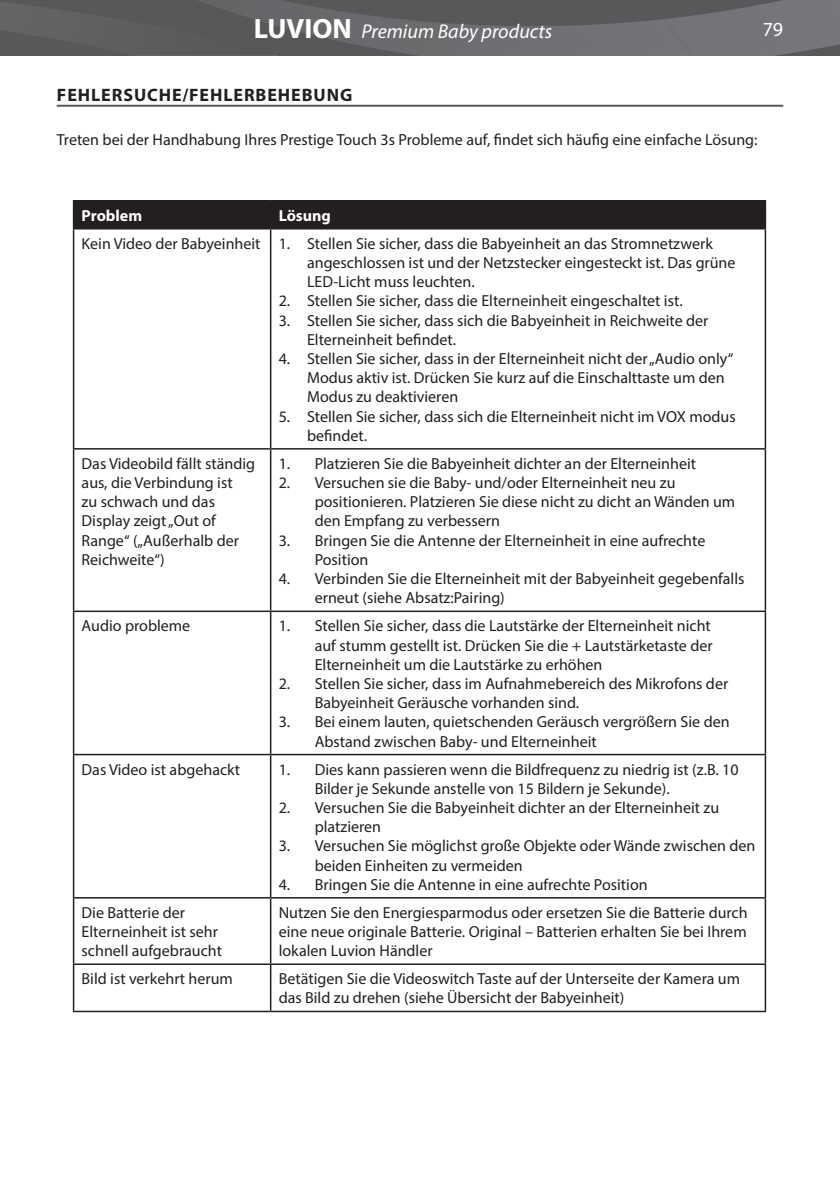
<style>
.page{position:relative;width:840px;height:1191px;background:#fff}
.page>*{position:absolute;margin:0;border:0;box-sizing:border-box;transform-origin:0 0}
.t1{font:italic 20px "Myriad Pro";color:#fff}
.t2{font:20px "Myriad Pro";color:#fff}
.t3{font:700 18px "Myriad Pro";letter-spacing:.05em;color:#231f20}
.t4{font:16px/19.2px "Myriad Pro";color:#231f20}
.t5{font:700 16px "Myriad Pro";color:#fff}
.s1{font-weight:700;font-style:normal;font-size:28px}
</style>
<div class="page">
<svg style="left:0;top:0;width:839px;height:56px;background:#626366"></svg>
<img style="left:662px;top:19px;width:30px;height:37px">
<svg style="left:74px;top:449px;width:690px;height:561px"></svg>
<hr style="left:73px;top:200px;width:197px;height:1px;background:#231f20">
<hr style="left:270px;top:200px;width:495px;height:1px;background:#231f20">
<div style="left:73px;top:201px;width:692px;height:27px;background:#231f20"></div>
<hr style="left:73px;top:228px;width:197px;height:1px;background:#231f20">
<hr style="left:73px;top:229px;width:1px;height:219px;background:#231f20">
<hr style="left:270px;top:228px;width:495px;height:1px;background:#231f20">
<hr style="left:270px;top:229px;width:1px;height:219px;background:#231f20">
<hr style="left:764px;top:229px;width:1px;height:219px;background:#231f20">
<hr style="left:73px;top:448px;width:197px;height:1px;background:#231f20">
<hr style="left:73px;top:449px;width:1px;height:161px;background:#231f20">
<hr style="left:270px;top:448px;width:495px;height:1px;background:#231f20">
<hr style="left:270px;top:449px;width:1px;height:161px;background:#231f20">
<hr style="left:764px;top:449px;width:1px;height:161px;background:#231f20">
<hr style="left:73px;top:610px;width:197px;height:2px;background:#231f20">
<hr style="left:73px;top:612px;width:1px;height:142px;background:#231f20">
<hr style="left:270px;top:610px;width:495px;height:2px;background:#231f20">
<hr style="left:270px;top:612px;width:1px;height:142px;background:#231f20">
<hr style="left:764px;top:612px;width:1px;height:142px;background:#231f20">
<hr style="left:73px;top:754px;width:197px;height:1px;background:#231f20">
<hr style="left:73px;top:755px;width:1px;height:142px;background:#231f20">
<hr style="left:270px;top:754px;width:495px;height:1px;background:#231f20">
<hr style="left:270px;top:755px;width:1px;height:142px;background:#231f20">
<hr style="left:764px;top:755px;width:1px;height:142px;background:#231f20">
<hr style="left:73px;top:897px;width:197px;height:1px;background:#231f20">
<hr style="left:73px;top:898px;width:1px;height:65px;background:#231f20">
<hr style="left:270px;top:897px;width:495px;height:1px;background:#231f20">
<hr style="left:270px;top:898px;width:1px;height:65px;background:#231f20">
<hr style="left:764px;top:898px;width:1px;height:65px;background:#231f20">
<hr style="left:73px;top:963px;width:197px;height:2px;background:#231f20">
<hr style="left:73px;top:965px;width:1px;height:45px;background:#231f20">
<hr style="left:270px;top:963px;width:495px;height:2px;background:#231f20">
<hr style="left:270px;top:965px;width:1px;height:45px;background:#231f20">
<hr style="left:764px;top:965px;width:1px;height:45px;background:#231f20">
<hr style="left:73px;top:1010px;width:197px;height:2px;background:#231f20">
<hr style="left:270px;top:1010px;width:495px;height:2px;background:#231f20">
<hr style="left:57px;top:105px;width:725px;height:2px;background:#57585a">
<p class="t1" style="left:254px;top:19px;width:299px"><span class="s1">LUVION</span> Premium Baby products</p>
<p class="t2" style="left:762px;top:17px;width:22px">79</p>
<p class="t3" style="left:57px;top:83px;width:297px">FEHLERSUCHE/FEHLERBEHEBUNG</p>
<p class="t4" style="left:57px;top:129px;width:702px">Treten bei der Handhabung Ihres Prestige Touch 3s Probleme auf, findet sich häufig eine einfache Lösung:</p>
<p class="t5" style="left:82px;top:205px;width:62px">Problem</p>
<p class="t5" style="left:278px;top:205px;width:54px">Lösung</p>
<p class="t4" style="left:307px;top:233px;width:429px;text-indent:-225px">Kein Video der Babyeinheit 1. Stellen Sie sicher, dass die Babyeinheit an das Stromnetzwerk angeschlossen ist und der Netzstecker eingesteckt ist. Das grüne<br>LED-Licht muss leuchten.</p>
<p class="t4" style="left:278px;top:291px;width:405px">2. Stellen Sie sicher, dass die Elterneinheit eingeschaltet ist.</p>
<p class="t4" style="left:307px;top:310px;width:402px;text-indent:-28px">3. Stellen Sie sicher, dass sich die Babyeinheit in Reichweite der<br>Elterneinheit befindet.</p>
<p class="t4" style="left:307px;top:349px;width:427px;text-indent:-28px">4. Stellen Sie sicher, dass in der Elterneinheit nicht der „Audio only“<br>Modus aktiv ist. Drücken Sie kurz auf die Einschalttaste um den<br>Modus zu deaktivieren</p>
<p class="t4" style="left:307px;top:406px;width:430px;text-indent:-28px">5. Stellen Sie sicher, dass sich die Elterneinheit nicht im VOX modus befindet.</p>
<p class="t4" style="left:82px;top:453px;width:175px">Das Videobild fällt ständig aus, die Verbindung ist<br>zu schwach und das<br>Display zeigt „Out of<br>Range“ („Außerhalb der<br>Reichweite“)</p>
<p class="t4" style="left:278px;top:453px;width:418px">1. Platzieren Sie die Babyeinheit dichter an der Elterneinheit</p>
<p class="t4" style="left:314px;top:473px;width:422px;text-indent:-36px">2. Versuchen sie die Baby- und/oder Elterneinheit neu zu positionieren. Platzieren Sie diese nicht zu dicht an Wänden um den Empfang zu verbessern</p>
<p class="t4" style="left:314px;top:530px;width:392px;text-indent:-36px">3. Bringen Sie die Antenne der Elterneinheit in eine aufrechte<br>Position</p>
<p class="t4" style="left:314px;top:569px;width:431px;text-indent:-36px">4. Verbinden Sie die Elterneinheit mit der Babyeinheit gegebenfalls erneut (siehe Absatz:Pairing)</p>
<p class="t4" style="left:82px;top:616px;width:110px">Audio probleme</p>
<p class="t4" style="left:314px;top:616px;width:399px;text-align:justify;text-indent:-36px">1. Stellen Sie sicher, dass die Lautstärke der Elterneinheit nicht auf stumm gestellt ist. Drücken Sie die + Lautstärketaste der Elterneinheit um die Lautstärke zu erhöhen</p>
<p class="t4" style="left:314px;top:673px;width:415px;text-indent:-36px">2. Stellen Sie sicher, dass im Aufnahmebereich des Mikrofons der<br>Babyeinheit Geräusche vorhanden sind.</p>
<p class="t4" style="left:314px;top:712px;width:416px;text-indent:-36px">3. Bei einem lauten, quietschenden Geräusch vergrößern Sie den<br>Abstand zwischen Baby- und Elterneinheit</p>
<p class="t4" style="left:82px;top:759px;width:160px">Das Video ist abgehackt</p>
<p class="t4" style="left:314px;top:759px;width:425px;text-indent:-36px">1. Dies kann passieren wenn die Bildfrequenz zu niedrig ist (z.B. 10<br>Bilder je Sekunde anstelle von 15 Bildern je Sekunde).</p>
<p class="t4" style="left:314px;top:797px;width:405px;text-indent:-36px">2. Versuchen Sie die Babyeinheit dichter an der Elterneinheit zu platzieren</p>
<p class="t4" style="left:314px;top:836px;width:442px;text-indent:-36px">3. Versuchen Sie möglichst große Objekte oder Wände zwischen den beiden Einheiten zu vermeiden</p>
<p class="t4" style="left:278px;top:874px;width:370px">4. Bringen Sie die Antenne in eine aufrechte Position</p>
<p class="t4" style="left:82px;top:902px;width:142px">Die Batterie der<br>Elterneinheit ist sehr schnell aufgebraucht</p>
<p class="t4" style="left:278px;top:902px;width:470px;text-align:justify">Nutzen Sie den Energiesparmodus oder ersetzen Sie die Batterie durch eine neue originale Batterie. Original – Batterien erhalten Sie bei Ihrem lokalen Luvion Händler</p>
<p class="t4" style="left:82px;top:969px;width:153px">Bild ist verkehrt herum</p>
<p class="t4" style="left:278px;top:969px;width:462px">Betätigen Sie die Videoswitch Taste auf der Unterseite der Kamera um das Bild zu drehen (siehe Übersicht der Babyeinheit)</p>
</div>
